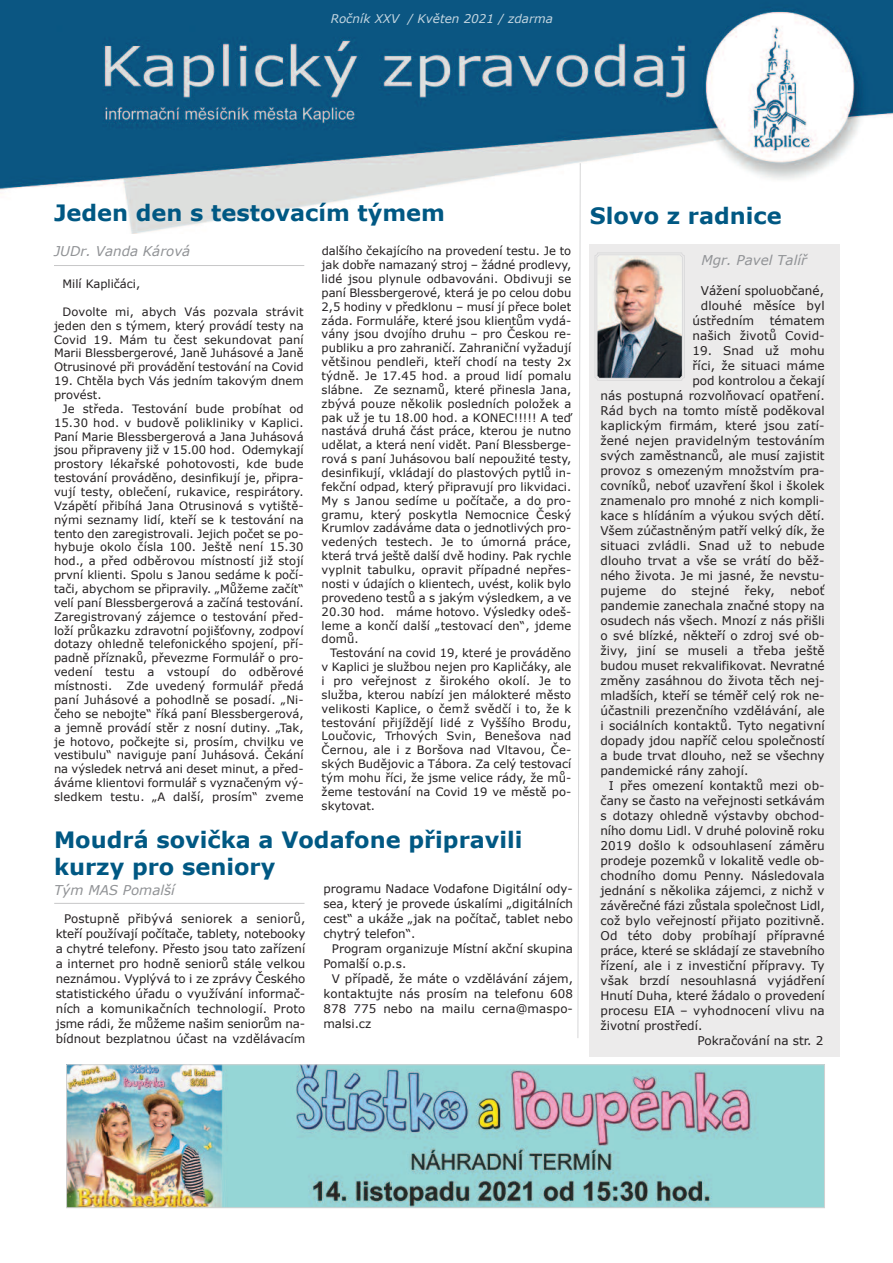
<style>
.page{position:relative;width:893px;height:1263px;background:#fff}
.page>*{position:absolute;margin:0;border:0;box-sizing:border-box;transform-origin:0 0}
.t1{font:700 22.5px/27px "Verdana";color:#005883}
.t2{font:italic 13.5px "Verdana";color:#919396}
.t3{font:12px/15px "Verdana";color:#231f20;text-align:right}
.t4{font:italic 12px "Verdana";color:rgb(255 255 255/.76)}
.t5{font:11.85px/15px "Verdana";color:#231f20;text-align:justify}
.t6{font:11.55px/13.8px "Verdana";color:#231f20;text-align:justify}
</style>
<div class="page">
<img style="left:0;top:0;width:893px;height:233px">
<div style="left:589px;top:244px;width:251px;height:813px;background:#ecebeb"></div>
<img style="left:595px;top:252px;width:90px;height:129px">
<div style="left:596px;top:254px;width:87px;height:125px;border:1px solid #b0b1b5;border-radius:2px"></div>
<svg style="left:577px;top:162px;width:4px;height:876px"></svg>
<hr style="left:54px;top:265px;width:250px;height:1px;background:#c8c8c9">
<img style="left:68px;top:1066px;width:755px;height:140px">
<div style="left:66px;top:1064px;width:759px;height:144px;border:1px solid #d1d1d1"></div>
<hr style="left:54px;top:903px;width:250px;height:1px;background:#cececf">
<p class="t4" style="left:331px;top:11px;width:224px">Ročník XXV / Květen 2021 / zdarma</p>
<h1 class="t1" style="left:54px;top:198px;width:393px">Jeden den s testovacím týmem</h1>
<p class="t2" style="left:54px;top:243px;width:138px">JUDr. Vanda Kárová</p>
<p class="t6" style="left:322px;top:244px;width:251px">dalšího čekajícího na provedení testu. Je to jak dobře namazaný stroj – žádné prodlevy, lidé jsou plynule odbavováni. Obdivuji se paní Blessbergerové, která je po celou dobu 2,5 hodiny v předklonu – musí jí přece bolet záda. Formuláře, které jsou klientům vydá&shy;vány jsou dvojího druhu – pro Českou re&shy;publiku a pro zahraničí. Zahraniční vyžadují většinou pendleři, kteří chodí na testy 2x týdně. Je 17.45 hod. a proud lidí pomalu slábne. Ze seznamů, které přinesla Jana, zbývá pouze několik posledních položek a pak už je tu 18.00 hod. a KONEC!!!!! A teď nastává druhá část práce, kterou je nutno udělat, a která není vidět. Paní Blessberge&shy;rová s paní Juhásovou balí nepoužité testy, desinfikují, vkládají do plastových pytlů in&shy;fekční odpad, který připravují pro likvidaci.<br>My s Janou sedíme u počítače, a do pro&shy;gramu, který poskytla Nemocnice Český Krumlov zadáváme data o jednotlivých pro&shy;vedených testech. Je to úmorná práce, která trvá ještě další dvě hodiny. Pak rychle vyplnit tabulku, opravit případné nepřes&shy;nosti v údajích o klientech, uvést, kolik bylo provedeno testů a s jakým výsledkem, a ve 20.30 hod. máme hotovo. Výsledky odeš&shy;leme a končí další „testovací den“, jdeme domů.</p>
<p class="t6" style="left:322px;top:646px;width:251px;text-indent:9px">Testování na covid 19, které je prováděno v Kaplici je službou nejen pro Kapličáky, ale i pro veřejnost z širokého okolí. Je to služba, kterou nabízí jen málokteré město velikosti Kaplice, o čemž svědčí i to, že k testování přijíždějí lidé z Vyššího Brodu, Loučovic, Trhových Svin, Benešova nad Černou, ale i z Boršova nad Vltavou, Če&shy;ských Budějovic a Tábora. Za celý testovací tým mohu říci, že jsme velice rády, že mů&shy;žeme testování na Covid 19 ve městě po&shy;skytovat.</p>
<p class="t6" style="left:63px;top:277px;width:79px">Milí Kapličáci,</p>
<p class="t6" style="left:54px;top:304px;width:251px;text-indent:9px">Dovolte mi, abych Vás pozvala strávit jeden den s týmem, který provádí testy na Covid 19. Mám tu čest sekundovat paní Marii Blessbergerové, Janě Juhásové a Janě Otrusinové při provádění testování na Covid</p>
<p class="t6" style="left:54px;top:374px;width:251px">19. Chtěla bych Vás jedním takovým dnem provést.</p>
<p class="t6" style="left:54px;top:401px;width:251px;text-indent:9px">Je středa. Testování bude probíhat od 15.30 hod. v budově polikliniky v Kaplici.<br>Paní Marie Blessbergerová a Jana Juhásová jsou připraveny již v 15.00 hod. Odemykají prostory lékařské pohotovosti, kde bude testování prováděno, desinfikují je, připra&shy;vují testy, oblečení, rukavice, respirátory.<br>Vzápětí přibíhá Jana Otrusinová s vytiště&shy;nými seznamy lidí, kteří se k testování na tento den zaregistrovali. Jejich počet se po&shy;hybuje okolo čísla 100. Ještě není 15.30 hod., a před odběrovou místností již stojí první klienti. Spolu s Janou sedáme k počí&shy;tači, abychom se připravily. „Můžeme začít“ velí paní Blessbergerová a začíná testování.<br>Zaregistrovaný zájemce o testování před&shy;loží průkazku zdravotní pojišťovny, zodpoví dotazy ohledně telefonického spojení, pří&shy;padně příznaků, převezme Formulář o pro&shy;vedení testu a vstoupí do odběrové místnosti. Zde uvedený formulář předá paní Juhásové a pohodlně se posadí. „Ni&shy;čeho se nebojte“ říká paní Blessbergerová, a jemně provádí stěr z nosní dutiny. „Tak, je hotovo, počkejte si, prosím, chvilku ve vestibulu“ naviguje paní Juhásová. Čekání na výsledek netrvá ani deset minut, a před&shy;áváme klientovi formulář s vyznačeným vý&shy;sledkem testu. „A další, prosím“ zveme</p>
<h1 class="t1" style="left:54px;top:826px;width:470px">Moudrá sovička a Vodafone připravili kurzy pro seniory</h1>
<p class="t2" style="left:54px;top:882px;width:122px">Tým MAS Pomalší</p>
<p class="t5" style="left:56px;top:911px;width:251px;text-indent:9px">Postupně přibývá seniorek a seniorů, kteří používají počítače, tablety, notebooky a chytré telefony. Přesto jsou tato zařízení a internet pro hodně seniorů stále velkou neznámou. Vyplývá to i ze zprávy Českého statistického úřadu o využívání informač&shy;ních a komunikačních technologií. Proto jsme rádi, že můžeme našim seniorům na&shy;bídnout bezplatnou účast na vzdělávacím</p>
<p class="t5" style="left:323px;top:881px;width:251px">programu Nadace Vodafone Digitální ody&shy;sea, který je provede úskalími „digitálních cest“ a ukáže „jak na počítač, tablet nebo chytrý telefon“.</p>
<p class="t5" style="left:323px;top:941px;width:251px;text-indent:9px">Program organizuje Místní akční skupina<br>Pomalší o.p.s.</p>
<p class="t5" style="left:323px;top:971px;width:251px;text-indent:9px">V případě, že máte o vzdělávání zájem, kontaktujte nás prosím na telefonu 608<br>878 775 nebo na mailu cerna@maspo&shy;malsi.cz</p>
<h1 class="t1" style="left:590px;top:201px;width:193px">Slovo z radnice</h1>
<p class="t2" style="left:701px;top:251px;width:107px">Mgr. Pavel Talíř</p>
<p class="t3" style="left:701px;top:282px;width:125px">Vážení spoluobčané,</p>
<p class="t3" style="left:701px;top:297px;width:125px">dlouhé měsíce byl</p>
<p class="t3" style="left:692px;top:312px;width:63px">ústředním</p>
<p class="t3" style="left:692px;top:312px;width:134px">tématem<br>našich životů Covid-</p>
<p class="t3" style="left:692px;top:342px;width:134px">19. Snad už mohu</p>
<p class="t3" style="left:692px;top:357px;width:134px">říci, že situaci máme</p>
<p class="t3" style="left:692px;top:372px;width:134px">pod kontrolou a čekají</p>
<p class="t3" style="left:600px;top:387px;width:226px">nás postupná rozvolňovací opatření.</p>
<p class="t3" style="left:600px;top:402px;width:226px">Rád bych na tomto místě poděkoval</p>
<p class="t3" style="left:600px;top:417px;width:226px">kaplickým firmám, které jsou zatí-</p>
<p class="t3" style="left:600px;top:432px;width:226px">žené nejen pravidelným testováním</p>
<p class="t3" style="left:600px;top:447px;width:226px">svých zaměstnanců, ale musí zajistit</p>
<p class="t3" style="left:600px;top:462px;width:226px">provoz s omezeným množstvím pra-</p>
<p class="t3" style="left:600px;top:477px;width:226px">covníků, neboť uzavření škol i školek</p>
<p class="t3" style="left:600px;top:492px;width:226px">znamenalo pro mnohé z nich kompli-</p>
<p class="t3" style="left:600px;top:507px;width:226px">kace s hlídáním a výukou svých dětí.</p>
<p class="t3" style="left:600px;top:522px;width:226px">Všem zúčastněným patří velký dík, že</p>
<p class="t3" style="left:600px;top:537px;width:226px">situaci zvládli. Snad už to nebude</p>
<p class="t3" style="left:600px;top:552px;width:226px">dlouho trvat a vše se vrátí do běž-</p>
<p class="t3" style="left:600px;top:567px;width:226px">ného života. Je mi jasné, že nevstu-</p>
<p class="t3" style="left:600px;top:582px;width:47px">pujeme</p>
<p class="t3" style="left:661px;top:582px;width:16px">do</p>
<p class="t3" style="left:692px;top:582px;width:39px">stejné</p>
<p class="t3" style="left:744px;top:582px;width:32px">řeky,</p>
<p class="t3" style="left:600px;top:582px;width:226px;text-align:justify;text-indent:190px">neboť pandemie zanechala značné stopy na osudech nás všech. Mnozí z nás přišli o své blízké, někteří o zdroj své ob&shy;živy, jiní se museli a třeba ještě budou muset rekvalifikovat. Nevratné změny zasáhnou do života těch nej&shy;mladších, kteří se téměř celý rok ne&shy;účastnili prezenčního vzdělávání, ale i sociálních kontaktů. Tyto negativní dopady jdou napříč celou společností a bude trvat dlouho, než se všechny pandemické rány zahojí.</p>
<p class="t3" style="left:609px;top:777px;width:217px">I přes omezení kontaktů mezi ob-</p>
<p class="t3" style="left:600px;top:792px;width:226px">čany se často na veřejnosti setkávám</p>
<p class="t3" style="left:600px;top:807px;width:226px">s dotazy ohledně výstavby obchod-</p>
<p class="t3" style="left:600px;top:822px;width:226px">ního domu Lidl. V druhé polovině roku</p>
<p class="t3" style="left:600px;top:837px;width:226px">2019 došlo k odsouhlasení záměru</p>
<p class="t3" style="left:600px;top:852px;width:226px">prodeje pozemků v lokalitě vedle ob-</p>
<p class="t3" style="left:600px;top:867px;width:226px">chodního domu Penny. Následovala</p>
<p class="t3" style="left:600px;top:882px;width:226px">jednání s několika zájemci, z nichž v</p>
<p class="t3" style="left:600px;top:897px;width:226px">závěrečné fázi zůstala společnost Lidl,</p>
<p class="t3" style="left:600px;top:912px;width:226px">což bylo veřejností přijato pozitivně.</p>
<p class="t3" style="left:600px;top:927px;width:226px">Od této doby probíhají přípravné</p>
<p class="t3" style="left:600px;top:942px;width:226px">práce, které se skládají ze stavebního</p>
<p class="t3" style="left:600px;top:957px;width:226px">řízení, ale i z investiční přípravy. Ty</p>
<p class="t3" style="left:600px;top:972px;width:226px">však brzdí nesouhlasná vyjádření</p>
<p class="t3" style="left:600px;top:987px;width:226px">Hnutí Duha, které žádalo o provedení</p>
<p class="t3" style="left:600px;top:1002px;width:226px">procesu EIA – vyhodnocení vlivu na</p>
<p class="t3" style="left:600px;top:1017px;width:103px">životní prostředí.</p>
<p class="t3" style="left:698px;top:1032px;width:127px">Pokračování na str. 2</p>
</div>
